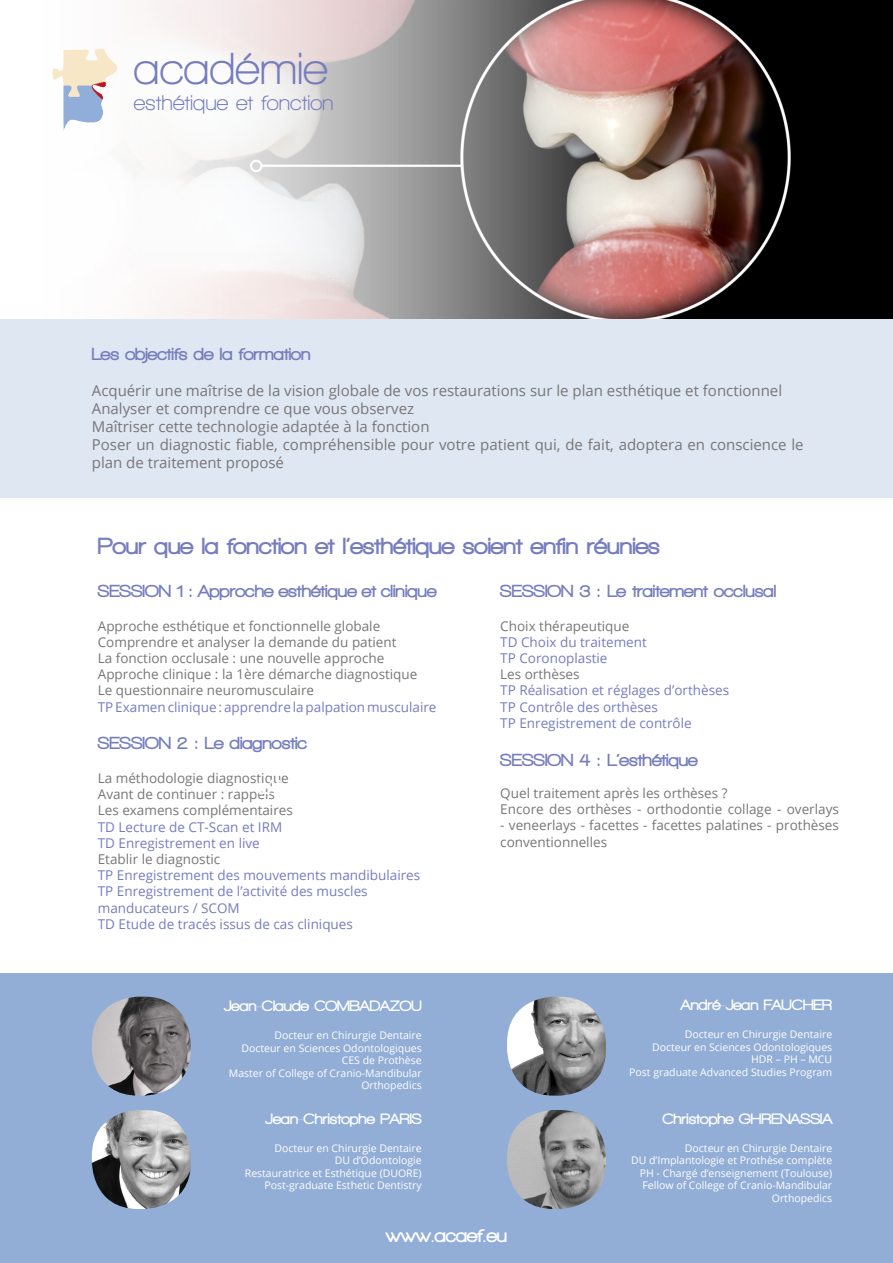
<style>
.page{position:relative;width:893px;height:1263px;background:#fff}
.page>*{position:absolute;margin:0;border:0;box-sizing:border-box;transform-origin:0 0}
.t1{font:700 45.9px "Walkway";color:#757dbd}
.t2{font:900 24px "Walkway";color:#757dbd}
.t3{font:700 21.75px "Walkway";color:#757dbd}
.t4{font:900 19.5px "Walkway";color:#fff}
.t5{font:900 18px "Walkway";color:#757dbd}
.t6{font:900 15.45px "Walkway";color:#fff}
.t7{font:15px/18px "Open Sans";color:#787677}
.t8{font:13.5px/16.2px "Open Sans";color:#787677}
.t9{font:13.5px "Open Sans";color:#757dbd}
.t10{font:10.5px/12.6px "Open Sans";color:#fff;text-align:right}
</style>
<div class="page">
<div style="left:1px;top:974px;width:892px;height:289px;background:#92aed7"></div>
<div style="left:0;top:319px;width:893px;height:178px;background:#dfe7f3"></div>
<img style="left:137px;top:0;width:756px;height:319px">
<img style="left:52px;top:49px;width:66px;height:82px">
<img style="left:507px;top:997px;width:99px;height:99px">
<img style="left:92px;top:1110px;width:99px;height:99px">
<img style="left:92px;top:997px;width:99px;height:99px">
<img style="left:507px;top:1110px;width:99px;height:99px">
<p class="t1" style="left:134px;top:44px;width:195px">académie</p>
<p class="t3" style="left:134px;top:91px;width:201px">esthétique et fonction</p>
<p class="t5" style="left:92px;top:344px;width:220px">Les objectifs de la formation</p>
<p class="t7" style="left:92px;top:381px;width:692px">Acquérir une maîtrise de la vision globale de vos restaurations sur le plan esthétique et fonctionnel</p>
<p class="t7" style="left:92px;top:399px;width:324px">Analyser et comprendre ce que vous observez</p>
<p class="t7" style="left:92px;top:417px;width:339px">Maîtriser cette technologie adaptée à la fonction</p>
<p class="t7" style="left:92px;top:435px;width:713px">Poser un diagnostic fiable, compréhensible pour votre patient qui, de fait, adoptera en conscience le plan de traitement proposé</p>
<p class="t2" style="left:98px;top:533px;width:564px">Pour que la fonction et l’esthétique soient enfin réunies</p>
<p class="t5" style="left:98px;top:581px;width:340px">SESSION 1 : Approche esthétique et clinique</p>
<p class="t8" style="left:98px;top:617px;width:284px">Approche esthétique et fonctionnelle globale</p>
<p class="t8" style="left:98px;top:633px;width:300px">Comprendre et analyser la demande du patient</p>
<p class="t8" style="left:98px;top:650px;width:288px">La fonction occlusale : une nouvelle approche</p>
<p class="t8" style="left:98px;top:666px;width:321px">Approche clinique : la 1ère démarche diagnostique</p>
<p class="t8" style="left:98px;top:682px;width:218px">Le questionnaire neuromusculaire</p>
<p class="t9" style="left:98px;top:697px;width:340px">TP Examen clinique : apprendre la palpation musculaire</p>
<p class="t5" style="left:98px;top:734px;width:211px">SESSION 2 : Le diagnostic</p>
<p class="t8" style="left:98px;top:770px;width:193px">La méthodologie diagnostique</p>
<p class="t8" style="left:98px;top:786px;width:179px">Avant de continuer : rappels</p>
<p class="t8" style="left:98px;top:802px;width:197px">Les examens complémentaires</p>
<p class="t9" style="left:98px;top:817px;width:186px">TD Lecture de CT-Scan et IRM</p>
<p class="t9" style="left:98px;top:834px;width:164px">TD Enregistrement en live</p>
<p class="t8" style="left:98px;top:851px;width:124px">Etablir le diagnostic</p>
<p class="t9" style="left:98px;top:866px;width:324px">TP Enregistrement des mouvements mandibulaires</p>
<p class="t9" style="left:98px;top:882px;width:271px">TP Enregistrement de l’activité des muscles</p>
<p class="t9" style="left:98px;top:898px;width:144px">manducateurs / SCOM</p>
<p class="t9" style="left:98px;top:915px;width:257px">TD Etude de tracés issus de cas cliniques</p>
<p class="t6" style="left:224px;top:997px;width:199px">Jean-Claude COMBADAZOU</p>
<p class="t10" style="left:274px;top:1028px;width:149px">Docteur en Chirurgie Dentaire</p>
<p class="t10" style="left:242px;top:1041px;width:182px">Docteur en Sciences Odontologiques</p>
<p class="t10" style="left:342px;top:1054px;width:81px">CES de Prothèse</p>
<p class="t10" style="left:229px;top:1066px;width:194px">Master of College of Cranio-Mandibular</p>
<p class="t10" style="left:361px;top:1079px;width:62px">Orthopedics</p>
<p class="t6" style="left:266px;top:1110px;width:158px">Jean-Christophe PARIS</p>
<p class="t10" style="left:274px;top:1141px;width:149px">Docteur en Chirurgie Dentaire</p>
<p class="t10" style="left:335px;top:1154px;width:89px">DU d’Odontologie</p>
<p class="t10" style="left:245px;top:1166px;width:178px">Restauratrice et Esthétique (DUORE)</p>
<p class="t10" style="left:264px;top:1179px;width:159px">Post-graduate Esthetic Dentistry</p>
<p class="t5" style="left:500px;top:581px;width:277px">SESSION 3 : Le traitement occlusal</p>
<p class="t8" style="left:500px;top:617px;width:131px">Choix thérapeutique</p>
<p class="t9" style="left:500px;top:633px;width:148px">TD Choix du traitement</p>
<p class="t9" style="left:500px;top:649px;width:109px">TP Coronoplastie</p>
<p class="t8" style="left:500px;top:666px;width:81px">Les orthèses</p>
<p class="t9" style="left:500px;top:681px;width:230px">TP Réalisation et réglages d’orthèses</p>
<p class="t9" style="left:500px;top:697px;width:159px">TP Contrôle des orthèses</p>
<p class="t9" style="left:500px;top:714px;width:193px">TP Enregistrement de contrôle</p>
<p class="t5" style="left:500px;top:750px;width:199px">SESSION 4 : L’esthétique</p>
<p class="t8" style="left:500px;top:785px;width:229px">Quel traitement après les orthèses ?</p>
<p class="t8" style="left:500px;top:801px;width:340px">Encore des orthèses - orthodontie collage - overlays</p>
<p class="t8" style="left:500px;top:817px;width:340px">- veneerlays - facettes - facettes palatines - prothèses conventionnelles</p>
<p class="t6" style="left:681px;top:997px;width:153px">André-Jean FAUCHER</p>
<p class="t10" style="left:685px;top:1028px;width:149px">Docteur en Chirurgie Dentaire</p>
<p class="t10" style="left:652px;top:1040px;width:182px">Docteur en Sciences Odontologiques</p>
<p class="t10" style="left:751px;top:1053px;width:83px">HDR – PH – MCU</p>
<p class="t10" style="left:629px;top:1066px;width:204px">Post graduate Advanced Studies Program</p>
<p class="t6" style="left:662px;top:1110px;width:171px">Christophe GHRENASSIA</p>
<p class="t10" style="left:685px;top:1141px;width:149px">Docteur en Chirurgie Dentaire</p>
<p class="t10" style="left:631px;top:1154px;width:203px">DU d’Implantologie et Prothèse complète</p>
<p class="t10" style="left:640px;top:1166px;width:194px">PH - Chargé d’enseignement (Toulouse)</p>
<p class="t10" style="left:642px;top:1179px;width:191px">Fellow of College of Cranio-Mandibular<br>Orthopedics</p>
<p class="t4" style="left:386px;top:1225px;width:123px">www.acaef.eu</p>
</div>
